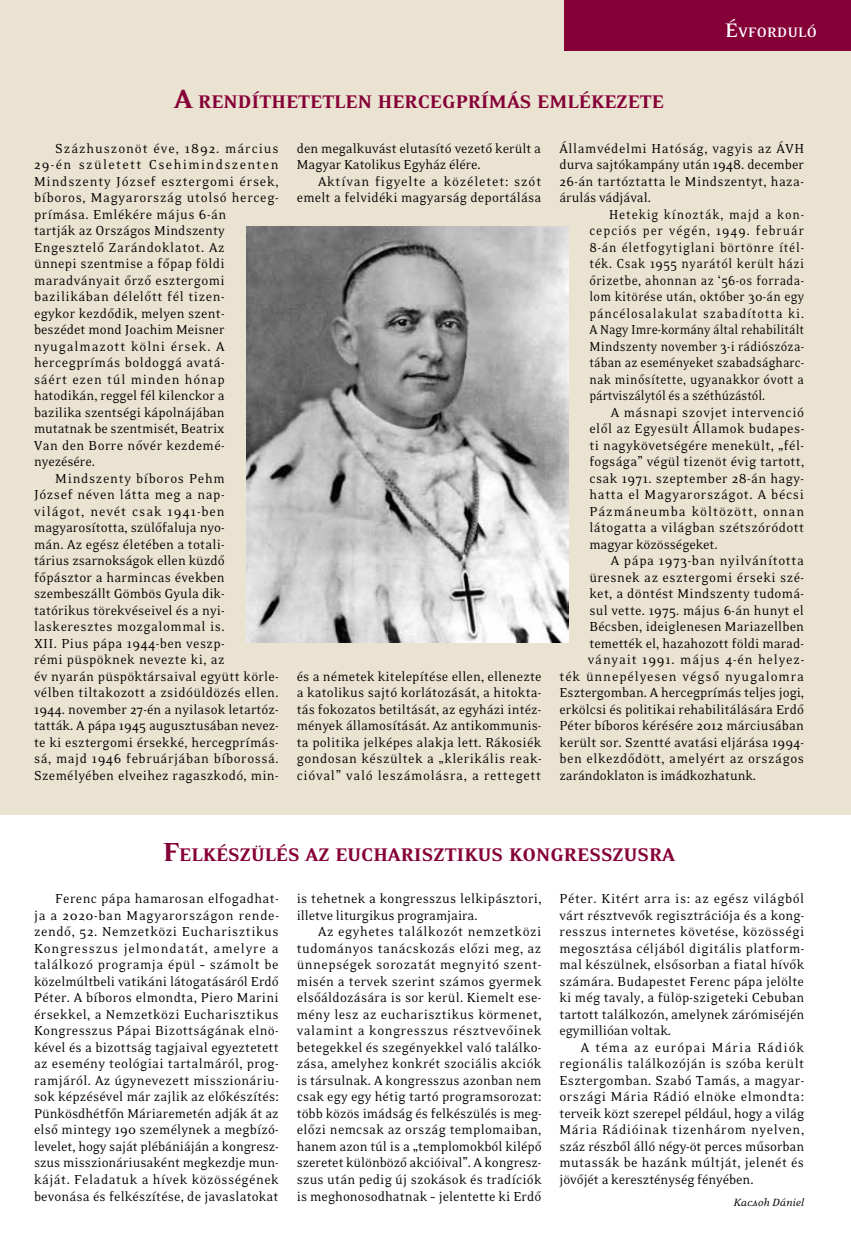
<style>
.page{position:relative;width:851px;height:1255px;background:#fff}
.page>*{position:absolute;margin:0;border:0;box-sizing:border-box;transform-origin:0 0}
.t1{font:900 21px "Eidetic Neo";color:#860038}
.t2{font:700 15.75px "Eidetic Neo";letter-spacing:.02em;color:#fff}
.t3{font:15px/16.5px "Eidetic Neo";letter-spacing:.015em;color:#000;text-align:justify;scale:.95 1}
.t4{font:15px/16.5px "Eidetic Neo";letter-spacing:.015em;color:#000;text-align:justify;scale:.9 1}
.t5{font:15px "Eidetic Neo";letter-spacing:.04em;color:#000;scale:.95 1}
.t6{font:15px "Eidetic Neo";letter-spacing:.035em;color:#000;scale:.95 1}
.t7{font:15px "Eidetic Neo";letter-spacing:-.005em;color:#000;scale:.95 1}
.t8{font:15px "Eidetic Neo";letter-spacing:.055em;color:#000;scale:.95 1}
.t9{font:15px "Eidetic Neo";letter-spacing:.045em;color:#000;scale:.95 1}
.t10{font:15px "Eidetic Neo";letter-spacing:.06em;color:#000;scale:.95 1}
.t11{font:15px "Eidetic Neo";letter-spacing:.065em;color:#000;scale:.95 1}
.t12{font:15px "Eidetic Neo";letter-spacing:.095em;color:#000;scale:.95 1}
.t13{font:italic 12px "Eidetic Neo";color:#000}
.s1{font-size:30px}
.s2{font-size:22.5px}
</style>
<div class="page">
<div style="left:0;top:0;width:850px;height:814px;background:#ebe3d1"></div>
<div style="left:564px;top:0;width:286px;height:50px;background:#860038"></div>
<img style="left:247px;top:226px;width:321px;height:416px">
<h1 class="t1" style="left:174px;top:90px;width:490px"><span class="s1">A</span> RENDÍTHETETLEN HERCEGPRÍMÁS EMLÉKEZETE</h1>
<p class="t2" style="left:725px;top:24px;width:93px"><span class="s2">É</span>VFORDULÓ</p>
<p class="t11" style="left:55px;top:140px;width:237px">Százhuszonöt éve, 1892. március</p>
<p class="t12" style="left:34px;top:157px;width:259px">29-én született Csehimindszenten</p>
<p class="t8" style="left:34px;top:173px;width:259px">Mindszenty József esztergomi érsek,</p>
<p class="t9" style="left:34px;top:190px;width:259px">bíboros, Magyarország utolsó herceg-</p>
<p class="t3" style="left:34px;top:206px;width:204px">prímása. Emlékére május 6-án</p>
<p class="t3" style="left:34px;top:222px;width:202px">tartják az Országos Mindszenty</p>
<p class="t5" style="left:34px;top:239px;width:202px">Engesztelô Zarándoklatot. Az</p>
<p class="t3" style="left:34px;top:255px;width:202px">ünnepi szentmise a fôpap földi</p>
<p class="t3" style="left:34px;top:272px;width:202px">maradványait ôrzô esztergomi</p>
<p class="t5" style="left:34px;top:289px;width:202px">bazilikában délelôtt fél tizen-</p>
<p class="t3" style="left:34px;top:305px;width:202px">egykor kezdôdik, melyen szent-</p>
<p class="t3" style="left:34px;top:321px;width:202px">beszédet mond Joachim Meisner</p>
<p class="t10" style="left:34px;top:338px;width:202px">nyugalmazott kölni érsek. A</p>
<p class="t6" style="left:34px;top:355px;width:202px">hercegprímás boldoggá avatá-</p>
<p class="t8" style="left:34px;top:371px;width:202px">sáért ezen túl minden hónap</p>
<p class="t3" style="left:34px;top:387px;width:202px">hatodikán, reggel fél kilenckor a</p>
<p class="t3" style="left:34px;top:404px;width:202px">bazilika szentségi kápolnájában</p>
<p class="t7" style="left:34px;top:421px;width:202px">mutatnak be szentmisét, Beatrix</p>
<p class="t3" style="left:34px;top:437px;width:202px">Van den Borre nôvér kezdemé-</p>
<p class="t7" style="left:34px;top:454px;width:66px">nyezésére.</p>
<p class="t9" style="left:55px;top:470px;width:180px">Mindszenty bíboros Pehm</p>
<p class="t5" style="left:34px;top:487px;width:202px">József néven látta meg a nap-</p>
<p class="t11" style="left:34px;top:503px;width:202px">világot, nevét csak 1941-ben</p>
<p class="t3" style="left:34px;top:519px;width:202px">magyarosította, szülôfaluja nyo-</p>
<p class="t3" style="left:34px;top:536px;width:202px">mán. Az egész életében a totali-</p>
<p class="t3" style="left:34px;top:552px;width:202px">tárius zsarnokságok ellen küzdô</p>
<p class="t3" style="left:34px;top:569px;width:202px">fôpásztor a harmincas években</p>
<p class="t3" style="left:34px;top:585px;width:202px">szembeszállt Gömbös Gyula dik-</p>
<p class="t3" style="left:34px;top:602px;width:202px">tatórikus törekvéseivel és a nyi-</p>
<p class="t6" style="left:34px;top:619px;width:202px">laskeresztes mozgalommal is.</p>
<p class="t3" style="left:34px;top:635px;width:202px">XII. Pius pápa 1944-ben veszp-</p>
<p class="t3" style="left:34px;top:651px;width:202px">rémi püspöknek nevezte ki, az</p>
<p class="t3" style="left:34px;top:668px;width:259px">év nyarán püspöktársaival együtt körle-</p>
<p class="t3" style="left:34px;top:684px;width:259px">vélben tiltakozott a zsidóüldözés ellen.</p>
<p class="t3" style="left:34px;top:701px;width:259px">1944. november 27-én a nyilasok letartóz-</p>
<p class="t3" style="left:34px;top:717px;width:259px">tatták. A pápa 1945 augusztusában nevez-</p>
<p class="t3" style="left:34px;top:734px;width:259px">te ki esztergomi érsekké, hercegprímás-</p>
<p class="t5" style="left:34px;top:751px;width:259px">sá, majd 1946 februárjában bíborossá.</p>
<p class="t3" style="left:34px;top:767px;width:259px">Személyében elveihez ragaszkodó, min-</p>
<p class="t3" style="left:297px;top:140px;width:259px">den megalkuvást elutasító vezetô került a<br>Magyar Katolikus Egyház élére.</p>
<p class="t3" style="left:297px;top:173px;width:259px;text-align:right">Aktívan figyelte a közéletet: szót emelt a felvidéki magyarság deportálása</p>
<p class="t3" style="left:297px;top:668px;width:259px">és a németek kitelepítése ellen, ellenezte a katolikus sajtó korlátozását, a hitokta&shy;tás fokozatos betiltását, az egyházi intéz&shy;mények államosítását. Az antikommunis&shy;ta politika jelképes alakja lett. Rákosiék gondosan készültek a „klerikális reak&shy;cióval” való leszámolásra, a rettegett</p>
<p class="t3" style="left:559px;top:140px;width:259px">Államvédelmi Hatóság, vagyis az ÁVH durva sajtókampány után 1948. december 26-án tartóztatta le Mindszentyt, haza&shy;árulás vádjával.</p>
<p class="t4" style="left:589px;top:206px;width:240px;text-indent:20px">Hetekig kínozták, majd a kon&shy;cepciós per végén, 1949. február 8-án életfogytiglani börtönre ítél&shy;ték. Csak 1955 nyarától került házi ôrizetbe, ahonnan az ‘56-os forrada&shy;lom kitörése után, október 30-án egy páncélosalakulat szabadította ki.<br>A Nagy Imre-kormány által rehabilitált Mindszenty november 3-i rádiószóza&shy;tában az eseményeket szabadságharc&shy;nak minôsítette, ugyanakkor óvott a pártviszálytól és a széthúzástól.</p>
<p class="t3" style="left:589px;top:404px;width:227px;text-indent:21px">A másnapi szovjet intervenció elôl az Egyesült Államok budapes&shy;ti nagykövetségére menekült, „fél&shy;fogsága” végül tizenöt évig tartott, csak 1971. szeptember 28-án hagy&shy;hatta el Magyarországot. A bécsi Pázmáneumba költözött, onnan látogatta a világban szétszóródott magyar közösségeket.</p>
<p class="t5" style="left:610px;top:553px;width:205px">A pápa 1973-ban nyilvánította</p>
<p class="t6" style="left:589px;top:569px;width:227px">üresnek az esztergomi érseki szé-</p>
<p class="t3" style="left:589px;top:585px;width:227px">ket, a döntést Mindszenty tudomá-</p>
<p class="t3" style="left:589px;top:602px;width:227px">sul vette. 1975. május 6-án hunyt el</p>
<p class="t3" style="left:589px;top:618px;width:227px">Bécsben, ideiglenesen Mariazellben</p>
<p class="t3" style="left:589px;top:635px;width:227px">temették el, hazahozott földi marad-</p>
<p class="t8" style="left:588px;top:652px;width:229px">ványait 1991. május 4-én helyez-</p>
<p class="t10" style="left:559px;top:668px;width:259px">ték ünnepélyesen végsô nyugalomra</p>
<p class="t7" style="left:559px;top:685px;width:259px">Esztergomban. A hercegprímás teljes jogi,</p>
<p class="t3" style="left:559px;top:701px;width:259px">erkölcsi és politikai rehabilitálására Erdô</p>
<p class="t3" style="left:559px;top:717px;width:259px">Péter bíboros kérésére 2012 márciusában</p>
<p class="t3" style="left:559px;top:734px;width:259px">került sor. Szentté avatási eljárása 1994-</p>
<p class="t6" style="left:559px;top:751px;width:259px">ben elkezdôdött, amelyért az országos</p>
<p class="t7" style="left:559px;top:767px;width:208px">zarándoklaton is imádkozhatunk.</p>
<h1 class="t1" style="left:163px;top:843px;width:513px"><span class="s1">F</span>ELKÉSZÜLÉS AZ EUCHARISZTIKUS KONGRESSZUSRA</h1>
<p class="t3" style="left:34px;top:890px;width:259px;text-indent:21px">Ferenc pápa hamarosan elfogadhat&shy;ja a 2020-ban Magyarországon rende&shy;zendô, 52. Nemzetközi Eucharisztikus Kongresszus jelmondatát, amelyre a találkozó programja épül – számolt be közelmúltbeli vatikáni látogatásáról Erdô Péter. A bíboros elmondta, Piero Marini érsekkel, a Nemzetközi Eucharisztikus Kongresszus Pápai Bizottságának elnö&shy;kével és a bizottság tagjaival egyeztetett az esemény teológiai tartalmáról, prog&shy;ramjáról. Az úgynevezett misszionáriu&shy;sok képzésével már zajlik az elôkészítés:<br>Pünkösdhétfôn Máriaremetén adják át az elsô mintegy 190 személynek a megbízó&shy;levelet, hogy saját plébániáján a kongres - szus misszionáriusaként megkezdje mun&shy;káját. Feladatuk a hívek közösségének bevonása és felkészítése, de javaslatokat</p>
<p class="t3" style="left:297px;top:890px;width:259px">is tehetnek a kongresszus lelkipásztori, illetve liturgikus programjaira.</p>
<p class="t3" style="left:297px;top:923px;width:259px;text-indent:21px">Az egyhetes találkozót nemzetközi tudományos tanácskozás elôzi meg, az ünnepségek sorozatát megnyitó szent&shy;misén a tervek szerint számos gyermek elsôáldozására is sor kerül. Kiemelt ese&shy;mény lesz az eucharisztikus körmenet, valamint a kongresszus résztvevôinek betegekkel és szegényekkel való találko&shy;zása, amelyhez konkrét szociális akciók is társulnak. A kongresszus azonban nem csak egy egy hétig tartó programsorozat: több közös imádság és felkészülés is meg&shy;elôzi nemcsak az ország templomaiban, hanem azon túl is a „templomokból kilépô szeretet különbözô akcióival”. A kongres - szus után pedig új szokások és tradíciók is meghonosodhatnak – jelentette ki Erdô</p>
<p class="t3" style="left:559px;top:890px;width:259px">Péter. Kitért arra is: az egész világból várt résztvevôk regisztrációja és a kong&shy;resszus internetes követése, közösségi megosztása céljából digitális platform&shy;mal készülnek, elsôsorban a fiatal hívôk számára. Budapestet Ferenc pápa jelölte ki még tavaly, a fülöp-szigeteki Cebuban tartott találkozón, amelynek zárómiséjén egymillióan voltak.</p>
<p class="t3" style="left:559px;top:1039px;width:259px;text-indent:21px">A téma az európai Mária Rádiók regionális találkozóján is szóba került Esztergomban. Szabó Tamás, a magyar&shy;országi Mária Rádió elnöke elmondta: terveik közt szerepel például, hogy a világ Mária Rádióinak tizenhárom nyelven, száz részbôl álló négy-öt perces mûsorban mutassák be hazánk múltját, jelenét és jövôjét a kereszténység fényében.</p>
<p class="t13" style="left:733px;top:1196px;width:72px">Kacsoh Dániel</p>
</div>
